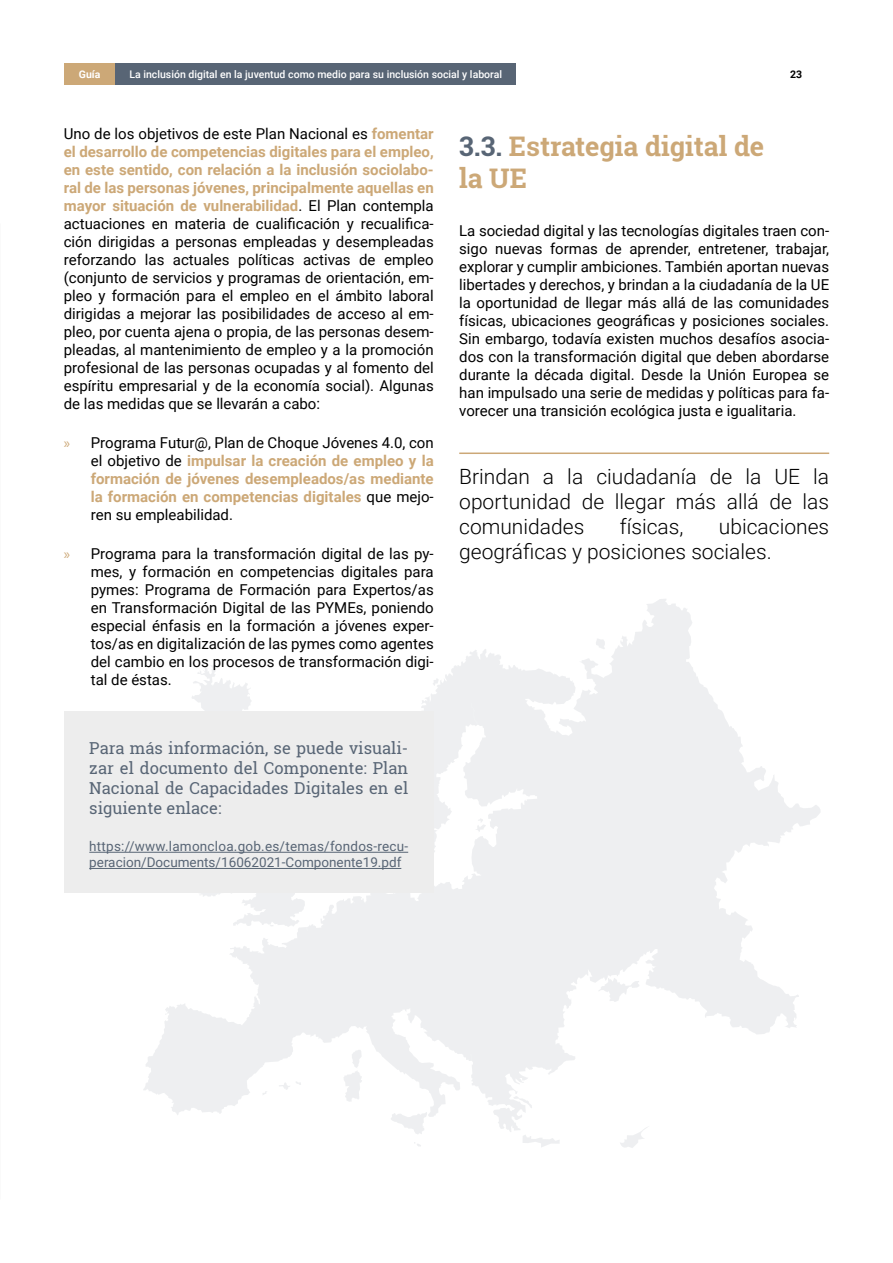
<style>
.page{position:relative;width:893px;height:1263px;background:#fff}
.page>*{position:absolute;margin:0;border:0;box-sizing:border-box;transform-origin:0 0}
.t1{font:700 27px/32.4px "Roboto Slab";color:#cca877}
.t2{font:300 21px/25.2px "Roboto";color:#000;text-align:justify}
.t3{font:16.5px/19.8px "Roboto Slab";color:#586575;text-align:justify}
.t4{font:15px/18px "Roboto";color:#000;text-align:justify}
.t5{font:700 15px/18px "Roboto";color:#cca877;text-align:justify}
.t6{font:13.5px/16.2px "Roboto";color:#586575}
.t7{font:500 10.5px "Roboto";color:#fff}
.t8{font:700 10.5px "Roboto";color:#fff}
.t9{font:700 10.5px "Roboto";color:#000}
.s1{font-weight:700;color:#cca877}
.s2{font-family:"Myriad Pro";font-weight:400}
.s3{font-weight:400;color:#000}
.s4{font-family:"Myriad Pro";color:#cca877}
.s5{color:#586575}
</style>
<div class="page">
<div style="left:64px;top:63px;width:51px;height:22px;background:#cca877"></div>
<div style="left:115px;top:63px;width:401px;height:22px;background:#586575"></div>
<svg style="left:143px;top:599px;width:678px;height:533px"></svg>
<svg style="left:475px;top:818px;width:11px;height:14px"></svg>
<svg style="left:279px;top:1081px;width:22px;height:9px"></svg>
<svg style="left:262px;top:1091px;width:6px;height:4px"></svg>
<svg style="left:191px;top:665px;width:61px;height:46px"></svg>
<svg style="left:343px;top:1049px;width:19px;height:53px"></svg>
<svg style="left:391px;top:1112px;width:36px;height:22px"></svg>
<svg style="left:196px;top:893px;width:109px;height:34px"></svg>
<svg style="left:513px;top:1096px;width:19px;height:12px"></svg>
<svg style="left:432px;top:678px;width:7px;height:8px"></svg>
<svg style="left:523px;top:1135px;width:37px;height:12px"></svg>
<svg style="left:620px;top:1126px;width:30px;height:22px"></svg>
<hr style="left:459px;top:452px;width:370px;height:2px;background:#cca877">
<div style="left:64px;top:711px;width:370px;height:182px;background:#ededed"></div>
<hr style="left:89px;top:852px;width:319px;height:1px;background:#586575">
<hr style="left:89px;top:868px;width:312px;height:1px;background:#586575">
<p class="t8" style="left:79px;top:68px;width:23px">Guía</p>
<p class="t7" style="left:129px;top:68px;width:374px">La inclusión digital en la juventud como medio para su inclusión social y laboral</p>
<p class="t9" style="left:790px;top:68px;width:14px">23</p>
<p class="t4" style="left:64px;top:125px;width:371px">Uno de los objetivos de este Plan Nacional es <span class="s1">fomentar el desarrollo de competencias digitales para el empleo, en este sentido, con relación a la inclusión sociolabo&shy;ral de las personas jóvenes, principalmente aquellas en mayor situación de vulnerabilidad</span>. El Plan contempla actuaciones en materia de cualificación y recualifica&shy;ción dirigidas a personas empleadas y desempleadas reforzando las actuales políticas activas de empleo (conjunto de servicios y programas de orientación, em&shy;pleo y formación para el empleo en el ámbito laboral dirigidas a mejorar las posibilidades de acceso al em&shy;pleo, por cuenta ajena o propia, de las personas desem&shy;pleadas, al mantenimiento de empleo y a la promoción profesional de las personas ocupadas y al fomento del espíritu empresarial y de la economía social). Algunas de las medidas que se llevarán a cabo:</p>
<p class="t5" style="left:91px;top:434px;width:344px;text-indent:-27px"><span class="s2">»</span> <span class="s3">Programa Futur@, Plan de Choque Jóvenes 4.0, con el objetivo de</span> impulsar la creación de empleo y la formación de jóvenes desempleados/as mediante la formación en competencias digitales <span class="s3">que mejo&shy;ren su empleabilidad.</span></p>
<p class="t4" style="left:91px;top:545px;width:344px;text-indent:-27px"><span class="s4">»</span> Programa para la transformación digital de las py&shy;mes, y formación en competencias digitales para pymes: Programa de Formación para Expertos/as en Transformación Digital de las PYMEs, poniendo especial énfasis en la formación a jóvenes exper&shy;tos/as en digitalización de las pymes como agentes del cambio en los procesos de transformación digi&shy;tal de éstas.</p>
<p class="t3" style="left:89px;top:738px;width:320px">Para más información, se puede visuali&shy;zar el documento del Componente: Plan Nacional de Capacidades Digitales en el siguiente enlace:</p>
<p class="t6" style="left:89px;top:838px;width:320px">https://www.lamoncloa.gob.es/temas/fondos-recu&shy;peracion/Documents/16062021-Componente19.pdf</p>
<h1 class="t1" style="left:459px;top:129px;width:307px"><span class="s5">3.3.</span> Estrategia digital de la UE</h1>
<p class="t4" style="left:459px;top:222px;width:371px">La sociedad digital y las tecnologías digitales traen con&shy;sigo nuevas formas de aprender, entretener, trabajar, explorar y cumplir ambiciones. También aportan nuevas libertades y derechos, y brindan a la ciudadanía de la UE la oportunidad de llegar más allá de las comunidades físicas, ubicaciones geográficas y posiciones sociales.<br>Sin embargo, todavía existen muchos desafíos asocia&shy;dos con la transformación digital que deben abordarse durante la década digital. Desde la Unión Europea se han impulsado una serie de medidas y políticas para fa&shy;vorecer una transición ecológica justa e igualitaria.</p>
<h2 class="t2" style="left:459px;top:464px;width:371px">Brindan a la ciudadanía de la UE la oportunidad de llegar más allá de las comunidades</h2>
<h2 class="t2" style="left:620px;top:514px;width:65px">físicas,</h2>
<h2 class="t2" style="left:459px;top:514px;width:371px;text-indent:260px">ubicaciones geográficas y posiciones sociales.</h2>
</div>
